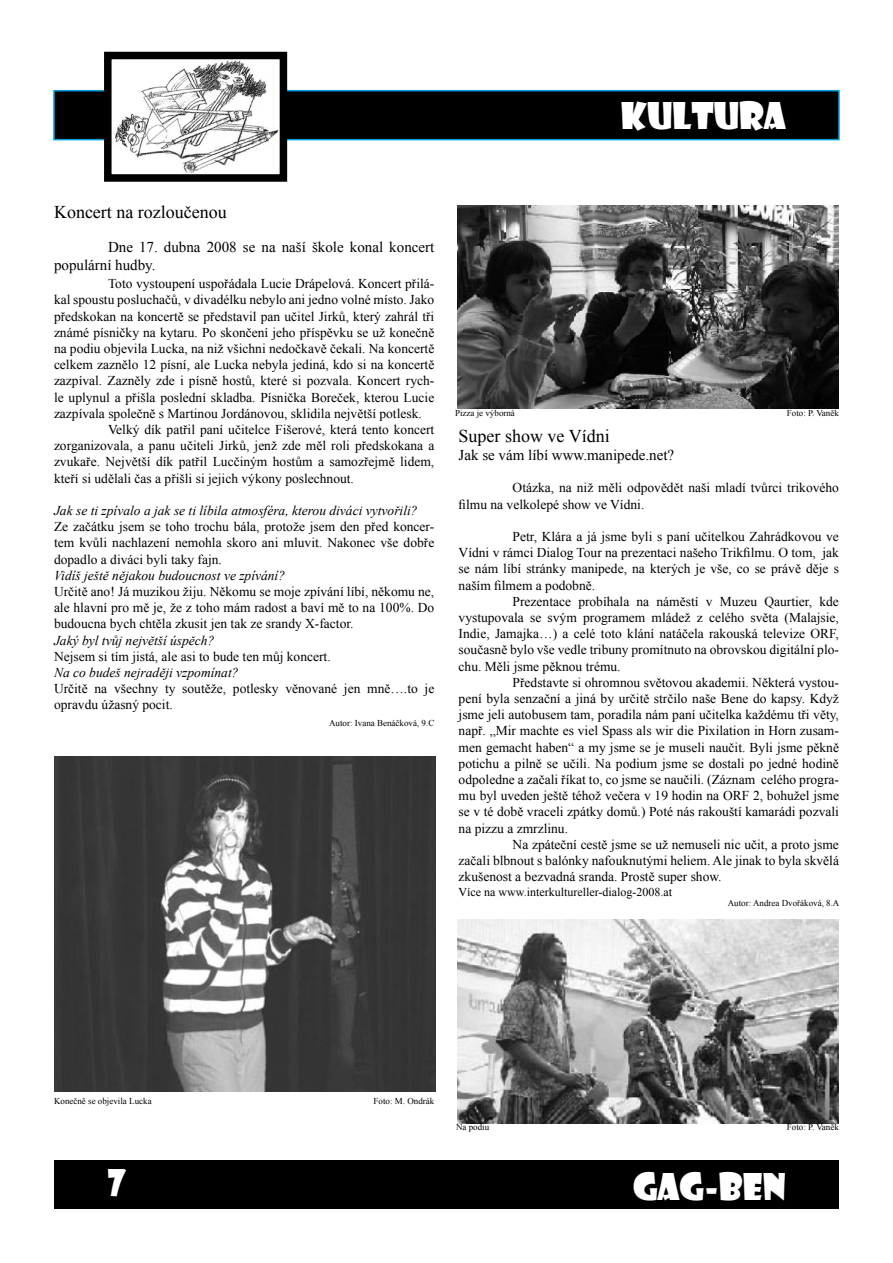
<style>
.page{position:relative;width:893px;height:1263px;background:#fff}
.page>*{position:absolute;margin:0;border:0;box-sizing:border-box;transform-origin:0 0}
.t1{font:36px "Showcard Gothic";color:#fff}
.t2{font:18px "Times New Roman";color:#000}
.t3{font:15px/18px "Times New Roman";color:#000}
.t4{font:13.5px/16.2px "Times New Roman";color:#000}
.t5{font:italic 13.5px "Times New Roman";color:#000}
.t6{font:12px "Times New Roman";color:#000}
.t7{font:9px "Times New Roman";color:#000}
</style>
<div class="page">
<div style="left:54px;top:91px;width:785px;height:49px;background:#000"></div>
<div style="left:53px;top:90px;width:787px;height:50px;border:2px solid #009ee0"></div>
<div style="left:54px;top:1160px;width:785px;height:49px;background:#000"></div>
<img style="left:113px;top:61px;width:165px;height:112px">
<div style="left:104px;top:52px;width:183px;height:130px;border:8px solid #000"></div>
<img style="left:54px;top:757px;width:382px;height:334px">
<img style="left:457px;top:206px;width:382px;height:203px">
<img style="left:457px;top:920px;width:382px;height:204px">
<h1 class="t1" style="left:621px;top:91px;width:167px">KULTURA</h1>
<h2 class="t2" style="left:54px;top:200px;width:174px">Koncert na rozloučenou</h2>
<p class="t3" style="left:54px;top:238px;width:382px;text-indent:54px">Dne 17. dubna 2008 se na naší škole konal koncert populární hudby.</p>
<p class="t4" style="left:108px;top:275px;width:328px">Toto vystoupení uspořádala Lucie Drápelová. Koncert přilá-</p>
<p class="t4" style="left:54px;top:292px;width:382px">kal spoustu posluchačů, v divadélku nebylo ani jedno volné místo. Jako</p>
<p class="t4" style="left:54px;top:308px;width:382px">předskokan na koncertě se představil pan učitel Jirků, který zahrál tři</p>
<p class="t4" style="left:54px;top:324px;width:382px">známé písničky na kytaru. Po skončení jeho příspěvku se už konečně</p>
<p class="t4" style="left:54px;top:340px;width:382px">na podiu objevila Lucka, na niž všichni nedočkavě čekali. Na koncertě</p>
<p class="t4" style="left:54px;top:356px;width:382px">celkem zaznělo 12 písní, ale Lucka nebyla jediná, kdo si na koncertě</p>
<p class="t4" style="left:54px;top:373px;width:382px">zazpíval. Zazněly zde i písně hostů, které si pozvala. Koncert rych-</p>
<p class="t4" style="left:54px;top:389px;width:382px">le uplynul a přišla poslední skladba. Písnička Boreček, kterou Lucie</p>
<p class="t4" style="left:54px;top:405px;width:369px">zazpívala společně s Martinou Jordánovou, sklidila největší potlesk.</p>
<p class="t4" style="left:108px;top:421px;width:328px">Velký dík patřil paní učitelce Fišerové, která tento koncert</p>
<p class="t4" style="left:54px;top:437px;width:382px">zorganizovala, a panu učiteli Jirků, jenž zde měl roli předskokana a</p>
<p class="t4" style="left:54px;top:454px;width:382px">zvukaře. Největší dík patřil Lucčiným hostům a samozřejmě lidem,</p>
<p class="t4" style="left:54px;top:470px;width:301px">kteří si udělali čas a přišli si jejich výkony poslechnout.</p>
<p class="t5" style="left:54px;top:501px;width:365px">Jak se ti zpívalo a jak se ti líbila atmosféra, kterou diváci vytvořili?</p>
<p class="t4" style="left:54px;top:518px;width:382px;text-align:justify">Ze začátku jsem se toho trochu bála, protože jsem den před koncer&shy;tem kvůli nachlazení nemohla skoro ani mluvit. Nakonec vše dobře dopadlo a diváci byli taky fajn.</p>
<p class="t5" style="left:54px;top:566px;width:233px">Vidíš ještě nějakou budoucnost ve zpívání?</p>
<p class="t4" style="left:54px;top:583px;width:382px;text-align:justify">Určitě ano! Já muzikou žiju. Někomu se moje zpívání líbí, někomu ne, ale hlavní pro mě je, že z toho mám radost a baví mě to na 100%. Do budoucna bych chtěla zkusit jen tak ze srandy X-factor.</p>
<p class="t5" style="left:54px;top:631px;width:162px">Jaký byl tvůj největší úspěch?</p>
<p class="t4" style="left:54px;top:648px;width:278px">Nejsem si tím jistá, ale asi to bude ten můj koncert.</p>
<p class="t5" style="left:54px;top:663px;width:186px">Na co budeš nejraději vzpomínat?</p>
<p class="t4" style="left:54px;top:680px;width:382px">Určitě na všechny ty soutěže, potlesky věnované jen mně….to je opravdu úžasný pocit.</p>
<p class="t7" style="left:329px;top:717px;width:107px">Autor: Ivana Benáčková, 9.C</p>
<p class="t7" style="left:455px;top:406px;width:61px">Pizza je výborná</p>
<p class="t7" style="left:787px;top:406px;width:54px">Foto: P. Vaněk</p>
<h2 class="t2" style="left:459px;top:424px;width:153px">Super show ve Vídni</h2>
<p class="t3" style="left:459px;top:446px;width:217px">Jak se vám líbí www.manipede.net?</p>
<p class="t4" style="left:459px;top:480px;width:382px;text-indent:54px">Otázka, na niž měli odpovědět naši mladí tvůrci trikového filmu na velkolepé show ve Vídni.</p>
<p class="t4" style="left:513px;top:528px;width:328px">Petr, Klára a já jsme byli s paní učitelkou Zahrádkovou ve</p>
<p class="t4" style="left:459px;top:544px;width:382px">Vídni v rámci Dialog Tour na prezentaci našeho Trikfilmu. O tom, jak</p>
<p class="t4" style="left:459px;top:561px;width:382px">se nám líbí stránky manipede, na kterých je vše, co se právě děje s</p>
<p class="t4" style="left:459px;top:577px;width:138px">naším filmem a podobně.</p>
<p class="t4" style="left:513px;top:593px;width:328px">Prezentace probíhala na náměstí v Muzeu Qaurtier, kde</p>
<p class="t4" style="left:459px;top:609px;width:382px">vystupovala se svým programem mládež z celého světa (Malajsie,</p>
<p class="t4" style="left:459px;top:625px;width:382px">Indie, Jamajka…) a celé toto klání natáčela rakouská televize ORF,</p>
<p class="t4" style="left:459px;top:642px;width:382px">současně bylo vše vedle tribuny promítnuto na obrovskou digitální plo-</p>
<p class="t4" style="left:459px;top:658px;width:163px">chu. Měli jsme pěknou trému.</p>
<p class="t4" style="left:513px;top:674px;width:328px">Představte si ohromnou světovou akademii. Některá vystou-</p>
<p class="t4" style="left:459px;top:690px;width:382px">pení byla senzační a jiná by určitě strčilo naše Bene do kapsy. Když</p>
<p class="t4" style="left:459px;top:706px;width:382px">jsme jeli autobusem tam, poradila nám paní učitelka každému tři věty,</p>
<p class="t4" style="left:459px;top:723px;width:382px">např. „Mir machte es viel Spass als wir die Pixilation in Horn zusam-</p>
<p class="t4" style="left:459px;top:739px;width:382px">men gemacht haben“ a my jsme se je museli naučit. Byli jsme pěkně</p>
<p class="t4" style="left:459px;top:755px;width:382px">potichu a pilně se učili. Na podium jsme se dostali po jedné hodině</p>
<p class="t4" style="left:459px;top:771px;width:382px">odpoledne a začali říkat to, co jsme se naučili. (Záznam celého progra-</p>
<p class="t4" style="left:459px;top:787px;width:382px">mu byl uveden ještě téhož večera v 19 hodin na ORF 2, bohužel jsme</p>
<p class="t4" style="left:459px;top:804px;width:382px">se v té době vraceli zpátky domů.) Poté nás rakouští kamarádi pozvali</p>
<p class="t4" style="left:459px;top:820px;width:111px">na pizzu a zmrzlinu.</p>
<p class="t4" style="left:513px;top:836px;width:328px">Na zpáteční cestě jsme se už nemuseli nic učit, a proto jsme</p>
<p class="t4" style="left:459px;top:852px;width:382px">začali blbnout s balónky nafouknutými heliem. Ale jinak to byla skvělá</p>
<p class="t4" style="left:459px;top:868px;width:265px">zkušenost a bezvadná sranda. Prostě super show.</p>
<p class="t6" style="left:459px;top:883px;width:215px">Více na www.interkultureller-dialog-2008.at</p>
<p class="t7" style="left:728px;top:897px;width:113px">Autor: Andrea Dvořáková, 8.A</p>
<p class="t7" style="left:54px;top:1095px;width:99px">Konečně se objevila Lucka</p>
<p class="t7" style="left:374px;top:1095px;width:62px">Foto: M. Ondrák</p>
<p class="t7" style="left:456px;top:1121px;width:35px">Na podiu</p>
<p class="t7" style="left:787px;top:1121px;width:54px">Foto: P. Vaněk</p>
<h1 class="t1" style="left:107px;top:1159px;width:21px">7</h1>
<h1 class="t1" style="left:633px;top:1163px;width:154px">GAG-BEN</h1>
</div>
